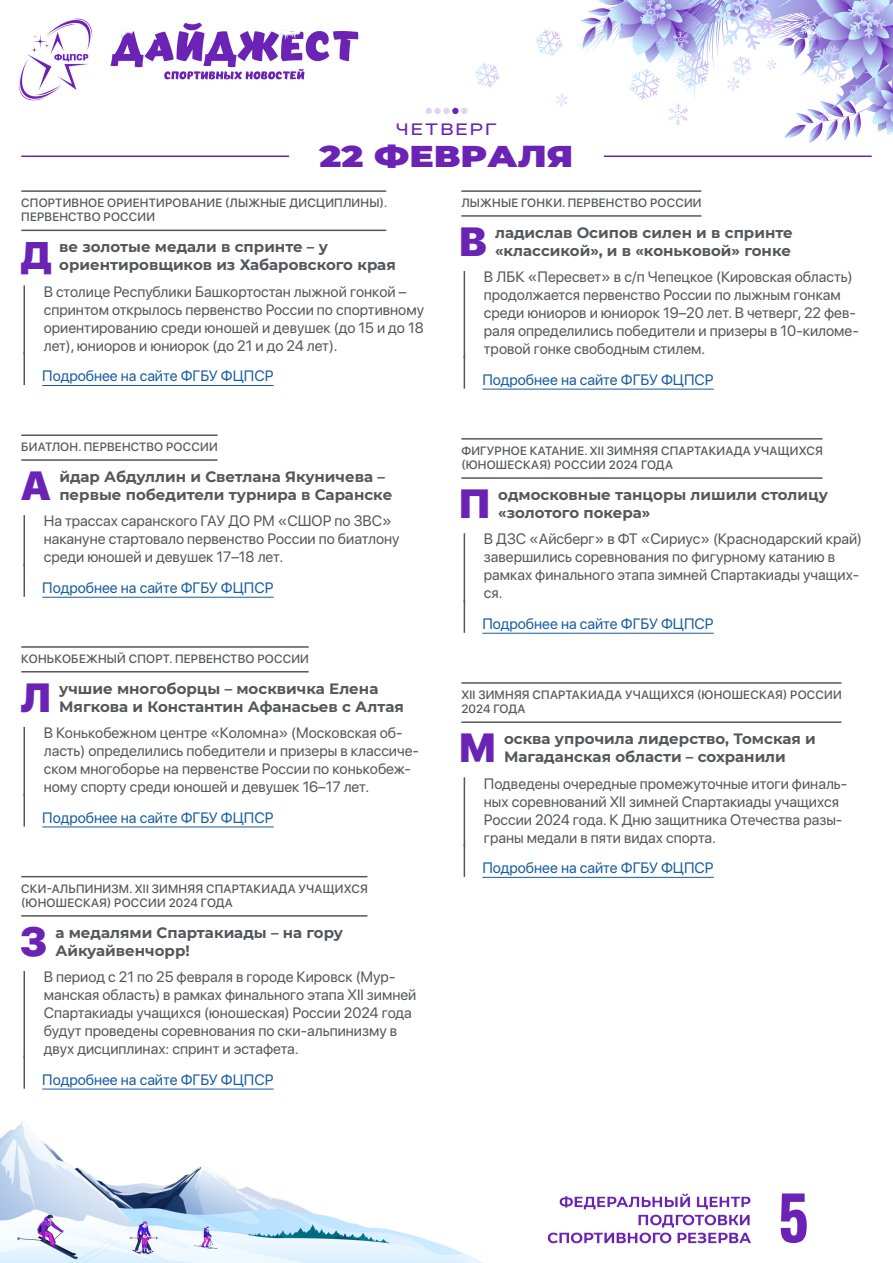
<style>
.page{position:relative;width:893px;height:1263px;background:#fff}
.page>*{position:absolute;margin:0;border:0;box-sizing:border-box;transform-origin:0 0}
.t1{font:700 60px "Oswald";color:#6a23b5}
.Заголовок_1{font:900 40.5px "SF Pro Display";color:#6a23b5}
.Заголовок_1-2{font:900 38.25px "SF Pro Display";color:#6a23b5}
.t2{font:900 30px "Montserrat";color:#6a23b5;scale:1.2 1}
.t3{font:500 16.5px "Steppe";letter-spacing:.08em;color:#6a23b5;scale:1.09 1}
.Текст{font:15px/18px "SF Pro Display";color:#56575c}
.Заголовок_1-3{font:700 15px/18px "Montserrat";color:#56575c}
.Гиперссылка{font:15px "SF Pro Display";color:#175d9e}
.Подзаголовок{font:italic 500 12px/14.4px "SF Pro Display";letter-spacing:.02em;color:#56575c}
</style>
<div class="page">
<img style="left:0;top:0;width:893px;height:1263px">
<hr style="left:21px;top:156px;width:268px;height:1px;background:#6a23b5">
<hr style="left:604px;top:156px;width:268px;height:1px;background:#6a23b5">
<svg style="left:426px;top:108px;width:6px;height:6px"></svg>
<div style="left:434px;top:108px;width:7px;height:6px;background:#e1d3f0;border-radius:50%"></div>
<div style="left:443px;top:108px;width:7px;height:6px;background:#e1d3f0;border-radius:50%"></div>
<svg style="left:452px;top:108px;width:15px;height:6px"></svg>
<hr style="left:21px;top:230px;width:365px;height:1px;background:#56575c">
<hr style="left:21px;top:190px;width:365px;height:2px;background:#56575c">
<hr style="left:24px;top:285px;width:1px;height:69px;background:#56575c">
<hr style="left:24px;top:352px;width:1px;height:33px;background:#56575c">
<hr style="left:42px;top:385px;width:232px;height:1px;background:#175d9e">
<hr style="left:21px;top:459px;width:197px;height:2px;background:#56575c">
<hr style="left:21px;top:434px;width:197px;height:2px;background:#56575c">
<hr style="left:24px;top:515px;width:1px;height:51px;background:#56575c">
<hr style="left:24px;top:564px;width:1px;height:33px;background:#56575c">
<hr style="left:42px;top:597px;width:232px;height:1px;background:#175d9e">
<hr style="left:21px;top:671px;width:288px;height:1px;background:#56575c">
<hr style="left:21px;top:646px;width:288px;height:2px;background:#56575c">
<hr style="left:24px;top:727px;width:1px;height:69px;background:#56575c">
<hr style="left:24px;top:794px;width:1px;height:32px;background:#56575c">
<hr style="left:42px;top:826px;width:232px;height:1px;background:#175d9e">
<hr style="left:21px;top:915px;width:346px;height:2px;background:#56575c">
<hr style="left:21px;top:876px;width:346px;height:1px;background:#56575c">
<hr style="left:24px;top:971px;width:1px;height:87px;background:#56575c">
<hr style="left:24px;top:1056px;width:1px;height:33px;background:#56575c">
<hr style="left:42px;top:1088px;width:232px;height:1px;background:#175d9e">
<hr style="left:461px;top:215px;width:240px;height:2px;background:#56575c">
<hr style="left:461px;top:190px;width:240px;height:2px;background:#56575c">
<hr style="left:464px;top:271px;width:1px;height:87px;background:#56575c">
<hr style="left:464px;top:356px;width:1px;height:33px;background:#56575c">
<hr style="left:482px;top:389px;width:232px;height:1px;background:#175d9e">
<hr style="left:461px;top:477px;width:361px;height:2px;background:#56575c">
<hr style="left:461px;top:438px;width:361px;height:2px;background:#56575c">
<hr style="left:464px;top:533px;width:1px;height:69px;background:#56575c">
<hr style="left:464px;top:600px;width:1px;height:33px;background:#56575c">
<hr style="left:482px;top:633px;width:232px;height:1px;background:#175d9e">
<hr style="left:461px;top:721px;width:380px;height:2px;background:#56575c">
<hr style="left:461px;top:682px;width:380px;height:2px;background:#56575c">
<hr style="left:464px;top:777px;width:1px;height:69px;background:#56575c">
<hr style="left:464px;top:844px;width:1px;height:33px;background:#56575c">
<hr style="left:482px;top:877px;width:232px;height:1px;background:#175d9e">
<p class="t3" style="left:396px;top:119px;width:94px">ЧЕТВЕРГ</p>
<h3 class="t2" style="left:320px;top:134px;width:213px">22 ФЕВРАЛЯ</h3>
<p class="Подзаголовок" style="left:21px;top:195px;width:367px">СПОРТИВНОЕ ОРИЕНТИРОВАНИЕ (ЛЫЖНЫЕ ДИСЦИПЛИНЫ).<br>ПЕРВЕНСТВО РОССИИ</p>
<p class="Заголовок_1-2" style="left:21px;top:227px;width:32px">Д</p>
<p class="Заголовок_1-3" style="left:59px;top:237px;width:338px">ве золотые медали в спринте – у ориентировщиков из Хабаровского края</p>
<p class="Текст" style="left:44px;top:281px;width:382px">В столице Республики Башкортостан лыжной гонкой – спринтом открылось первенство России по спортивному ориентированию среди юношей и девушек (до 15 и до 18 лет), юниоров и юниорок (до 21 и до 24 лет).</p>
<p class="Гиперссылка" style="left:42px;top:365px;width:233px">Подробнее на сайте ФГБУ ФЦПСР</p>
<p class="Подзаголовок" style="left:21px;top:439px;width:198px">БИАТЛОН. ПЕРВЕНСТВО РОССИИ</p>
<p class="Заголовок_1" style="left:20px;top:456px;width:32px">А</p>
<p class="Заголовок_1-3" style="left:59px;top:467px;width:334px">йдар Абдуллин и Светлана Якуничева – первые победители турнира в Саранске</p>
<p class="Текст" style="left:44px;top:511px;width:357px">На трассах саранского ГАУ ДО РМ «СШОР по ЗВС» накануне стартовало первенство России по биатлону среди юношей и девушек 17–18 лет.</p>
<p class="Гиперссылка" style="left:42px;top:577px;width:233px">Подробнее на сайте ФГБУ ФЦПСР</p>
<p class="Подзаголовок" style="left:21px;top:651px;width:289px">КОНЬКОБЕЖНЫЙ СПОРТ. ПЕРВЕНСТВО РОССИИ</p>
<p class="Заголовок_1" style="left:20px;top:667px;width:32px">Л</p>
<p class="Заголовок_1-3" style="left:59px;top:678px;width:346px">учшие многоборцы – москвичка Елена<br>Мягкова и Константин Афанасьев с Алтая</p>
<p class="Текст" style="left:44px;top:723px;width:377px">В Конькобежном центре «Коломна» (Московская об&shy;ласть) определились победители и призеры в классиче&shy;ском многоборье на первенстве России по конькобеж&shy;ному спорту среди юношей и девушек 16–17 лет.</p>
<p class="Гиперссылка" style="left:42px;top:807px;width:233px">Подробнее на сайте ФГБУ ФЦПСР</p>
<p class="Подзаголовок" style="left:21px;top:880px;width:348px">СКИ-АЛЬПИНИЗМ. XII ЗИМНЯЯ СПАРТАКИАДА УЧАЩИХСЯ (ЮНОШЕСКАЯ) РОССИИ 2024 ГОДА</p>
<p class="Заголовок_1" style="left:20px;top:912px;width:29px">З</p>
<p class="Заголовок_1-3" style="left:55px;top:923px;width:289px">а медалями Спартакиады – на гору<br>Айкуайвенчорр!</p>
<p class="Текст" style="left:44px;top:967px;width:374px">В период с 21 по 25 февраля в городе Кировск (Мур&shy;манская область) в рамках финального этапа XII зимней Спартакиады учащихся (юношеская) России 2024 года будут проведены соревнования по ски-альпинизму в двух дисциплинах: спринт и эстафета.</p>
<p class="Гиперссылка" style="left:42px;top:1069px;width:233px">Подробнее на сайте ФГБУ ФЦПСР</p>
<p class="Подзаголовок" style="left:461px;top:195px;width:242px">ЛЫЖНЫЕ ГОНКИ. ПЕРВЕНСТВО РОССИИ</p>
<p class="Заголовок_1" style="left:459px;top:212px;width:29px">В</p>
<p class="Заголовок_1-3" style="left:495px;top:223px;width:299px">ладислав Осипов силен и в спринте «классикой», и в «коньковой» гонке</p>
<p class="Текст" style="left:484px;top:267px;width:376px">В ЛБК «Пересвет» в с/п Чепецкое (Кировская область) продолжается первенство России по лыжным гонкам среди юниоров и юниорок 19–20 лет. В четверг, 22 фев&shy;раля определились победители и призеры в 10-киломе&shy;тровой гонке свободным стилем.</p>
<p class="Гиперссылка" style="left:482px;top:369px;width:233px">Подробнее на сайте ФГБУ ФЦПСР</p>
<p class="Подзаголовок" style="left:461px;top:443px;width:363px">ФИГУРНОЕ КАТАНИЕ. XII ЗИМНЯЯ СПАРТАКИАДА УЧАЩИХСЯ (ЮНОШЕСКАЯ) РОССИИ 2024 ГОДА</p>
<p class="Заголовок_1" style="left:459px;top:474px;width:33px">П</p>
<p class="Заголовок_1-3" style="left:498px;top:485px;width:331px">одмосковные танцоры лишили столицу «золотого покера»</p>
<p class="Текст" style="left:484px;top:529px;width:380px">В ДЗС «Айсберг» в ФТ «Сириус» (Краснодарский край) завершились соревнования по фигурному катанию в рамках финального этапа зимней Спартакиады учащих&shy;ся.</p>
<p class="Гиперссылка" style="left:482px;top:613px;width:233px">Подробнее на сайте ФГБУ ФЦПСР</p>
<p class="Подзаголовок" style="left:461px;top:687px;width:382px">XII ЗИМНЯЯ СПАРТАКИАДА УЧАЩИХСЯ (ЮНОШЕСКАЯ) РОССИИ<br>2024 ГОДА</p>
<p class="Заголовок_1" style="left:459px;top:718px;width:38px">М</p>
<p class="Заголовок_1-3" style="left:504px;top:729px;width:313px">осква упрочила лидерство, Томская и<br>Магаданская области – сохранили</p>
<p class="Текст" style="left:484px;top:773px;width:365px">Подведены очередные промежуточные итоги финаль&shy;ных соревнований XII зимней Спартакиады учащихся России 2024 года. К Дню защитника Отечества разы&shy;граны медали в пяти видах спорта.</p>
<p class="Гиперссылка" style="left:482px;top:857px;width:233px">Подробнее на сайте ФГБУ ФЦПСР</p>
<h1 class="t1" style="left:778px;top:1186px;width:32px">5</h1>
</div>
